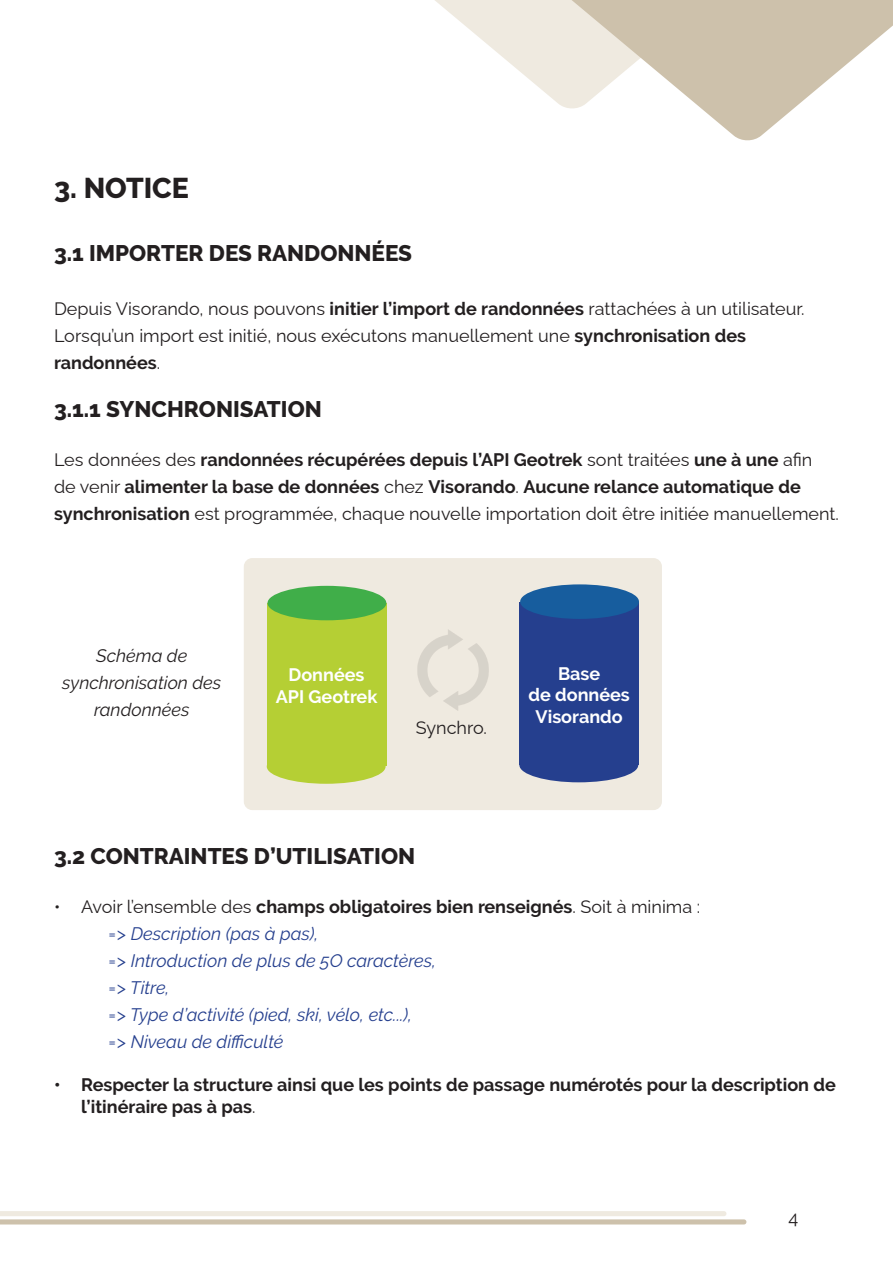
<style>
.page{position:relative;width:893px;height:1263px;background:#fff}
.page>*{position:absolute;margin:0;border:0;box-sizing:border-box;transform-origin:0 0}
.gros_titre{font:800 28.5px "Raleway";color:#231f20}
.sous_titre{font:800 22.5px "Raleway";color:#231f20}
.sous_titre-2{font:700 18px/27px "Raleway";color:#231f20}
.t1{font:18px/27px "Raleway";color:#231f20}
.t2{font:italic 18px "Raleway";color:#253f8e}
.t3{font:700 18px "Raleway";color:#fff}
.t4{font:italic 18px/27px "Raleway";color:#231f20;text-align:center}
.s1{font-weight:700}
.s2{font-weight:400}
</style>
<div class="page">
<svg style="left:435px;top:0;width:117px;height:98px"></svg>
<svg style="left:552px;top:0;width:341px;height:141px;fill:#cdc1ab"></svg>
<svg style="left:0;top:1211px;width:746px;height:13px"></svg>
<div style="left:244px;top:558px;width:418px;height:252px;background:#efeae0;border-radius:9px"></div>
<div style="left:519px;top:602px;width:120px;height:162px;background:#253f8e"></div>
<div style="left:520px;top:584px;width:119px;height:35px;background:#175d9e;border-radius:50%"></div>
<div style="left:519px;top:748px;width:119px;height:34px;background:#253f8e;border-radius:50%"></div>
<div style="left:267px;top:603px;width:119px;height:163px;background:#b5cf34"></div>
<div style="left:267px;top:586px;width:119px;height:34px;background:#40ae49;border-radius:50%"></div>
<div style="left:267px;top:749px;width:119px;height:35px;background:#b5cf34;border-radius:50%"></div>
<img style="left:417px;top:629px;width:72px;height:81px">
<p class="gros_titre" style="left:54px;top:172px;width:136px">3. NOTICE</p>
<p class="sous_titre" style="left:54px;top:240px;width:360px">3.1 IMPORTER DES RANDONNÉES</p>
<p class="t1" style="left:54px;top:293px;width:752px">Depuis Visorando, nous pouvons <span class="s1">initier l’import de randonnées</span> rattachées à un utilisateur.</p>
<p class="t1" style="left:54px;top:320px;width:694px">Lorsqu’un import est initié, nous exécutons manuellement une <span class="s1">synchronisation des randonnées</span>.</p>
<p class="sous_titre" style="left:54px;top:396px;width:269px">3.1.1 SYNCHRONISATION</p>
<p class="sous_titre-2" style="left:54px;top:446px;width:786px"><span class="s2">Les données des</span> randonnées récupérées depuis l’API Geotrek <span class="s2">sont traitées</span> une à une <span class="s2">afin<br>de venir</span> alimenter la base de données <span class="s2">chez</span> Visorando<span class="s2">.</span> Aucune relance automatique de synchronisation <span class="s2">est programmée, chaque nouvelle importation doit être initiée manuellement.</span></p>
<p class="t4" style="left:62px;top:642px;width:161px">Schéma de synchronisation des randonnées</p>
<p class="t3" style="left:289px;top:664px;width:78px">Données</p>
<p class="t3" style="left:276px;top:686px;width:103px">API Geotrek</p>
<p class="t1" style="left:416px;top:712px;width:73px">Synchro.</p>
<p class="t3" style="left:558px;top:663px;width:44px">Base</p>
<p class="t3" style="left:528px;top:684px;width:103px">de données</p>
<p class="t3" style="left:536px;top:706px;width:89px">Visorando</p>
<p class="sous_titre" style="left:54px;top:843px;width:363px">3.2 CONTRAINTES D’UTILISATION</p>
<p class="t1" style="left:54px;top:891px;width:648px">• Avoir l’ensemble des <span class="s1">champs obligatoires bien renseignés</span>. Soit à minima :</p>
<p class="t2" style="left:108px;top:923px;width:212px">=&gt; Description (pas à pas),</p>
<p class="t2" style="left:108px;top:950px;width:330px">=&gt; Introduction de plus de 5O caractères,</p>
<p class="t2" style="left:108px;top:977px;width:63px">=&gt; Titre,</p>
<p class="t2" style="left:108px;top:1004px;width:306px">=&gt; Type d’activité (pied, ski, vélo, etc...),</p>
<p class="t2" style="left:108px;top:1031px;width:177px">=&gt; Niveau de difficulté</p>
<p class="sous_titre-2" style="left:81px;top:1074px;width:756px;line-height:21.6px;text-indent:-27px">• Respecter la structure ainsi que les points de passage numérotés pour la description de l’itinéraire pas à pas<span class="s2">.</span></p>
<p class="t1" style="left:788px;top:1202px;width:11px">4</p>
</div>
